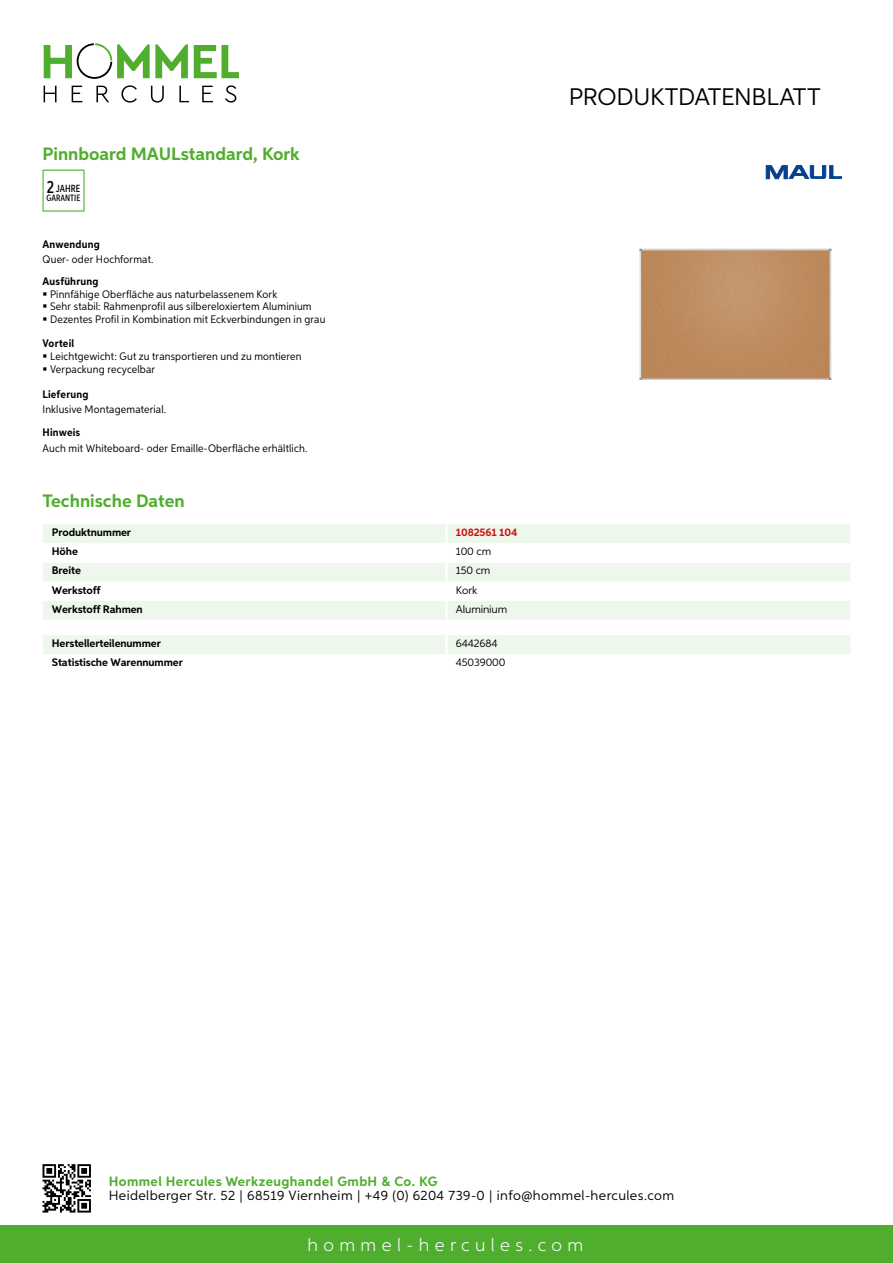
<style>
.page{position:relative;width:893px;height:1263px;background:#fff}
.page>*{position:absolute;margin:0;border:0;box-sizing:border-box;transform-origin:0 0}
.t1{font:24px "Aspira";letter-spacing:-.01em;color:#000}
.t2{font:700 18px "Aspira";color:#50ae2f}
.t3{font:300 18px "Aspira";letter-spacing:.3em;color:#fff}
.t4{font:13.5px "Aspira";letter-spacing:.03em;color:#000}
.t5{font:700 13.5px "Aspira";letter-spacing:.03em;color:#50ae2f}
.t6{font:10.95px/12.8px "Aspira Nar";letter-spacing:.015em;color:#000}
.t7{font:700 10.95px "Aspira";letter-spacing:-.01em;color:#000}
.t8{font:700 10.95px "Aspira Nar";letter-spacing:.02em;color:#000}
.t9{font:10.95px "Aspira";letter-spacing:-.01em;color:#000}
.t10{font:700 10.95px "Aspira";letter-spacing:-.01em;color:#cd1013}
.t11{font:500 10.35px "Aspira XX Nar";color:#000}
.t12{font:500 9.15px "Aspira XX Nar";color:#000}
.s1{font-size:17.85px}
</style>
<div class="page">
<div style="left:0;top:1226px;width:893px;height:37px;background:#50ae2f"></div>
<svg style="left:43px;top:1164px;width:48px;height:48px"></svg>
<svg style="left:194px;top:45px;width:45px;height:33px"></svg>
<svg style="left:44px;top:43px;width:144px;height:36px"></svg>
<svg style="left:44px;top:86px;width:13px;height:16px"></svg>
<svg style="left:72px;top:86px;width:10px;height:16px"></svg>
<svg style="left:96px;top:86px;width:13px;height:16px"></svg>
<svg style="left:121px;top:85px;width:16px;height:18px"></svg>
<svg style="left:151px;top:86px;width:13px;height:17px"></svg>
<svg style="left:179px;top:86px;width:10px;height:16px"></svg>
<svg style="left:202px;top:86px;width:11px;height:16px"></svg>
<svg style="left:225px;top:85px;width:11px;height:18px"></svg>
<div style="left:43px;top:524px;width:807px;height:96px;background:#eef7eb"></div>
<svg style="left:43px;top:543px;width:807px;height:58px"></svg>
<hr style="left:445px;top:524px;width:3px;height:19px;background:#fff">
<hr style="left:445px;top:543px;width:3px;height:19px;background:#fff">
<hr style="left:445px;top:562px;width:3px;height:20px;background:#fff">
<hr style="left:445px;top:582px;width:3px;height:19px;background:#fff">
<hr style="left:445px;top:601px;width:3px;height:19px;background:#fff">
<div style="left:43px;top:635px;width:807px;height:19px;background:#eef7eb"></div>
<svg style="left:43px;top:170px;width:42px;height:42px"></svg>
<img style="left:639px;top:248px;width:193px;height:132px">
<svg style="left:766px;top:166px;width:76px;height:13px"></svg>
<h2 class="t2" style="left:43px;top:142px;width:259px">Pinnboard MAULstandard, Kork</h2>
<p class="t11" style="left:47px;top:182px;width:35px"><span class="s1">2</span> JAHRE</p>
<p class="t12" style="left:47px;top:192px;width:35px">GARANTIE</p>
<p class="t8" style="left:43px;top:237px;width:59px">Anwendung</p>
<p class="t6" style="left:43px;top:252px;width:113px">Quer- oder Hochformat.</p>
<p class="t8" style="left:43px;top:274px;width:58px">Ausführung</p>
<p class="t6" style="left:50px;top:287px;width:277px">Pinnfähige Oberfläche aus naturbelassenem Kork<br>Sehr stabil: Rahmenprofil aus silbereloxiertem Aluminium<br>Dezentes Profil in Kombination mit Eckverbindungen in grau</p>
<p class="t8" style="left:43px;top:337px;width:33px">Vorteil</p>
<p class="t6" style="left:50px;top:350px;width:253px">Leichtgewicht: Gut zu transportieren und zu montieren<br>Verpackung recycelbar</p>
<p class="t8" style="left:43px;top:388px;width:47px">Lieferung</p>
<p class="t6" style="left:43px;top:403px;width:125px">Inklusive Montagematerial.</p>
<p class="t8" style="left:43px;top:426px;width:39px">Hinweis</p>
<p class="t6" style="left:43px;top:441px;width:266px">Auch mit Whiteboard- oder Emaille-Oberfläche erhältlich.</p>
<h2 class="t2" style="left:43px;top:490px;width:144px">Technische Daten</h2>
<p class="t7" style="left:52px;top:526px;width:81px">Produktnummer</p>
<p class="t10" style="left:456px;top:526px;width:63px">1082561 104</p>
<p class="t7" style="left:52px;top:545px;width:28px">Höhe</p>
<p class="t9" style="left:456px;top:545px;width:37px">100 cm</p>
<p class="t7" style="left:52px;top:564px;width:31px">Breite</p>
<p class="t9" style="left:456px;top:564px;width:36px">150 cm</p>
<p class="t7" style="left:52px;top:583px;width:50px">Werkstoff</p>
<p class="t9" style="left:456px;top:583px;width:23px">Kork</p>
<p class="t7" style="left:52px;top:602px;width:92px">Werkstoff Rahmen</p>
<p class="t9" style="left:456px;top:602px;width:53px">Aluminium</p>
<p class="t7" style="left:52px;top:637px;width:111px">Herstellerteilenummer</p>
<p class="t9" style="left:456px;top:637px;width:43px">6442684</p>
<p class="t7" style="left:52px;top:656px;width:132px">Statistische Warennummer</p>
<p class="t9" style="left:456px;top:656px;width:51px">45039000</p>
<h1 class="t1" style="left:569px;top:82px;width:253px">Produktdatenblatt</h1>
<p class="t5" style="left:109px;top:1172px;width:330px">Hommel Hercules Werkzeughandel GmbH &amp; Co. KG</p>
<p class="t4" style="left:109px;top:1187px;width:567px">Heidelberger Str. 52 | 68519 Viernheim | +49 (0) 6204 739-0 | info@hommel-hercules.com</p>
<h2 class="t3" style="left:307px;top:1234px;width:277px">hommel-hercules.com</h2>
</div>
